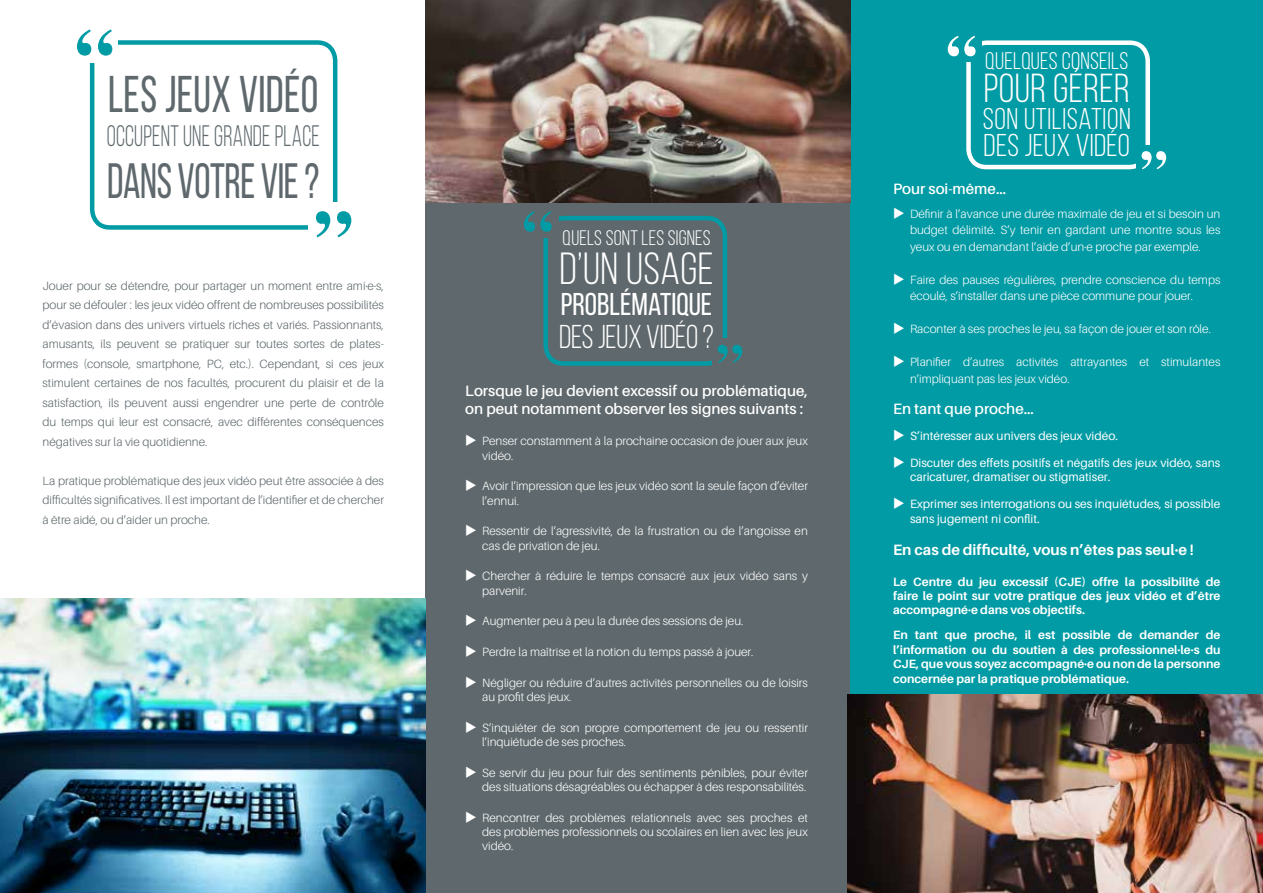
<style>
.page{position:relative;width:1263px;height:893px;background:#fff}
.page>*{position:absolute;margin:0;border:0;box-sizing:border-box;transform-origin:0 0}
.t1{font:51.6px "Bebas Neue";letter-spacing:.01em;color:#5f696d;scale:.87 1}
.t2{font:49.65px "Bebas Neue";letter-spacing:-.01em;color:#5f696d;scale:.83 1}
.t3{font:45px "Bebas Neue";letter-spacing:.01em;color:#fff}
.t4{font:40.5px "Bebas Neue";letter-spacing:.01em;color:#fff}
.t5{font:33px "Bebas Neue";letter-spacing:-.01em;color:#fff;scale:.96 1}
.t6{font:31.5px "Bebas Neue";color:#fff}
.t7{font:31.5px "Bebas Neue";letter-spacing:.01em;color:#fff}
.t8{font:30px "Bebas Neue";letter-spacing:.02em;color:#fff}
.t9{font:29.55px "Bebas Neue";letter-spacing:.01em;color:#5f696d;scale:.8 1}
.t10{font:24px "Bebas Neue";letter-spacing:.01em;color:#fff}
.t11{font:21px "Bebas Neue";letter-spacing:.01em;color:#fff}
.t12{font:600 15px/18px "Aileron";color:#fff}
.t13{font:700 15px "Aileron";color:#fff}
.t14{font:300 12px/14.4px "Aileron";color:#fff}
.t15{font:300 12px/19.5px "Aileron";color:#5f696d;text-align:justify}
.t16{font:700 12px/14.4px "Aileron";color:#fff;text-align:justify}
.t17{font:12px/14.4px "Aileron";color:#fff}
</style>
<div class="page">
<div style="left:90px;top:40px;width:247px;height:190px;border:4px solid #009ba4;border-radius:18px"></div>
<div style="left:67px;top:19px;width:51px;height:44px;background:#fff"></div>
<div style="left:308px;top:203px;width:51px;height:43px;background:#fff"></div>
<div style="left:425px;top:0;width:425px;height:893px;background:#5f696d"></div>
<div style="left:850px;top:0;width:413px;height:893px;background:#009ba4"></div>
<img style="left:0;top:599px;width:425px;height:294px">
<img style="left:848px;top:694px;width:415px;height:199px">
<svg style="left:77px;top:29px;width:35px;height:27px"></svg>
<svg style="left:316px;top:211px;width:35px;height:26px"></svg>
<div style="left:543px;top:216px;width:184px;height:150px;border:4px solid #009ba4;border-radius:18px"></div>
<div style="left:518px;top:203px;width:40px;height:34px;background:#5f696d"></div>
<div style="left:712px;top:339px;width:36px;height:30px;background:#5f696d"></div>
<svg style="left:524px;top:211px;width:28px;height:21px"></svg>
<svg style="left:718px;top:345px;width:24px;height:18px"></svg>
<div style="left:966px;top:40px;width:184px;height:129px;border:4px solid #fff;border-radius:18px"></div>
<div style="left:942px;top:28px;width:40px;height:34px;background:#009ba4"></div>
<div style="left:1136px;top:145px;width:35px;height:30px;background:#009ba4"></div>
<svg style="left:948px;top:36px;width:27px;height:20px"></svg>
<svg style="left:1141px;top:151px;width:25px;height:18px"></svg>
<img style="left:425px;top:0;width:425px;height:203px">
<h1 class="t1" style="left:108px;top:66px;width:243px">LES JEUX VIDÉO</h1>
<h3 class="t9" style="left:107px;top:120px;width:268px">OCCUPENT UNE GRANDE PLACE</h3>
<h2 class="t2" style="left:107px;top:154px;width:257px">DANS VOTRE VIE ?</h2>
<p class="t15" style="left:43px;top:276px;width:343px">Jouer pour se détendre, pour partager un moment entre ami·e·s, pour se défouler : les jeux vidéo offrent de nombreuses possibilités d’évasion dans des univers virtuels riches et variés. Passionnants, amusants, ils peuvent se pratiquer sur toutes sortes de plates&shy;formes (console, smartphone, PC, etc.). Cependant, si ces jeux stimulent certaines de nos facultés, procurent du plaisir et de la satisfaction, ils peuvent aussi engendrer une perte de contrôle du temps qui leur est consacré, avec différentes conséquences négatives sur la vie quotidienne.</p>
<p class="t15" style="left:43px;top:471px;width:343px">La pratique problématique des jeux vidéo peut être associée à des difficultés significatives. Il est important de l’identifier et de chercher à être aidé, ou d’aider un proche.</p>
<h3 class="t11" style="left:562px;top:226px;width:150px">QUELS SONT LES SIGNES</h3>
<h3 class="t3" style="left:559px;top:244px;width:156px">D’UN USAGE</h3>
<h3 class="t6" style="left:561px;top:287px;width:153px">PROBLÉMATIQUE</h3>
<h3 class="t5" style="left:559px;top:319px;width:163px">DES JEUX VIDÉO ?</h3>
<p class="t12" style="left:465px;top:382px;width:344px">Lorsque le jeu devient excessif ou problématique, on peut notamment observer les signes suivants :</p>
<p class="t14" style="left:482px;top:434px;width:327px;text-indent:-17px">◆ Penser constamment à la prochaine occasion de jouer aux jeux vidéo.</p>
<p class="t14" style="left:482px;top:479px;width:327px;text-indent:-17px">◆ Avoir l’impression que les jeux vidéo sont la seule façon d’éviter l’ennui.</p>
<p class="t14" style="left:482px;top:524px;width:327px;text-indent:-17px">◆ Ressentir de l’agressivité, de la frustration ou de l’angoisse en cas de privation de jeu.</p>
<p class="t14" style="left:482px;top:569px;width:327px;text-indent:-17px">◆ Chercher à réduire le temps consacré aux jeux vidéo sans y parvenir.</p>
<p class="t14" style="left:465px;top:614px;width:280px">◆ Augmenter peu à peu la durée des sessions de jeu.</p>
<p class="t14" style="left:465px;top:645px;width:290px">◆ Perdre la maîtrise et la notion du temps passé à jouer.</p>
<p class="t14" style="left:482px;top:675px;width:327px;text-indent:-17px">◆ Négliger ou réduire d’autres activités personnelles ou de loisirs au profit des jeux.</p>
<p class="t14" style="left:482px;top:720px;width:327px;text-indent:-17px">◆ S’inquiéter de son propre comportement de jeu ou ressentir l’inquiétude de ses proches.</p>
<p class="t14" style="left:465px;top:765px;width:344px;text-align:right">◆ Se servir du jeu pour fuir des sentiments pénibles, pour éviter des situations désagréables ou échapper à des responsabilités.</p>
<p class="t14" style="left:482px;top:810px;width:327px;text-align:justify;text-indent:-17px">◆ Rencontrer des problèmes relationnels avec ses proches et des problèmes professionnels ou scolaires en lien avec les jeux vidéo.</p>
<h3 class="t10" style="left:985px;top:48px;width:145px">QUELQUES CONSEILS</h3>
<h3 class="t4" style="left:984px;top:66px;width:147px">POUR GÉRER</h3>
<h3 class="t8" style="left:983px;top:103px;width:150px">SON UTILISATION</h3>
<h3 class="t7" style="left:983px;top:128px;width:148px">DES JEUX VIDÉO</h3>
<p class="t12" style="left:893px;top:180px;width:115px">Pour soi-même…</p>
<p class="t14" style="left:910px;top:206px;width:312px;line-height:16.5px;text-align:justify;text-indent:-17px">◆ Définir à l’avance une durée maximale de jeu et si besoin un budget délimité. S’y tenir en gardant une montre sous les yeux ou en demandant l’aide d’un·e proche par exemple.</p>
<p class="t14" style="left:910px;top:272px;width:312px;line-height:16.5px;text-indent:-17px">◆ Faire des pauses régulières, prendre conscience du temps écoulé, s’installer dans une pièce commune pour jouer.</p>
<p class="t14" style="left:893px;top:322px;width:319px">◆ Raconter à ses proches le jeu, sa façon de jouer et son rôle.</p>
<p class="t14" style="left:910px;top:354px;width:312px;line-height:16.5px;text-indent:-17px">◆ Planifier d’autres activités attrayantes et stimulantes n’impliquant pas les jeux vidéo.</p>
<p class="t12" style="left:893px;top:400px;width:142px">En tant que proche…</p>
<p class="t17" style="left:893px;top:429px;width:226px">◆ S’intéresser aux univers des jeux vidéo.</p>
<p class="t17" style="left:910px;top:456px;width:312px;text-indent:-17px">◆ Discuter des effets positifs et négatifs des jeux vidéo, sans caricaturer, dramatiser ou stigmatiser.</p>
<p class="t17" style="left:910px;top:497px;width:312px;text-indent:-17px">◆ Exprimer ses interrogations ou ses inquiétudes, si possible sans jugement ni conflit.</p>
<p class="t13" style="left:893px;top:541px;width:302px">En cas de difficulté, vous n’êtes pas seul·e !</p>
<p class="t16" style="left:893px;top:574px;width:329px">Le Centre du jeu excessif (CJE) offre la possibilité de faire le point sur votre pratique des jeux vidéo et d’être accompagné·e dans vos objectifs.</p>
<p class="t16" style="left:893px;top:628px;width:329px">En tant que proche, il est possible de demander de l’information ou du soutien à des professionnel·le·s du CJE, que vous soyez accompagné·e ou non de la personne concernée par la pratique problématique.</p>
</div>
